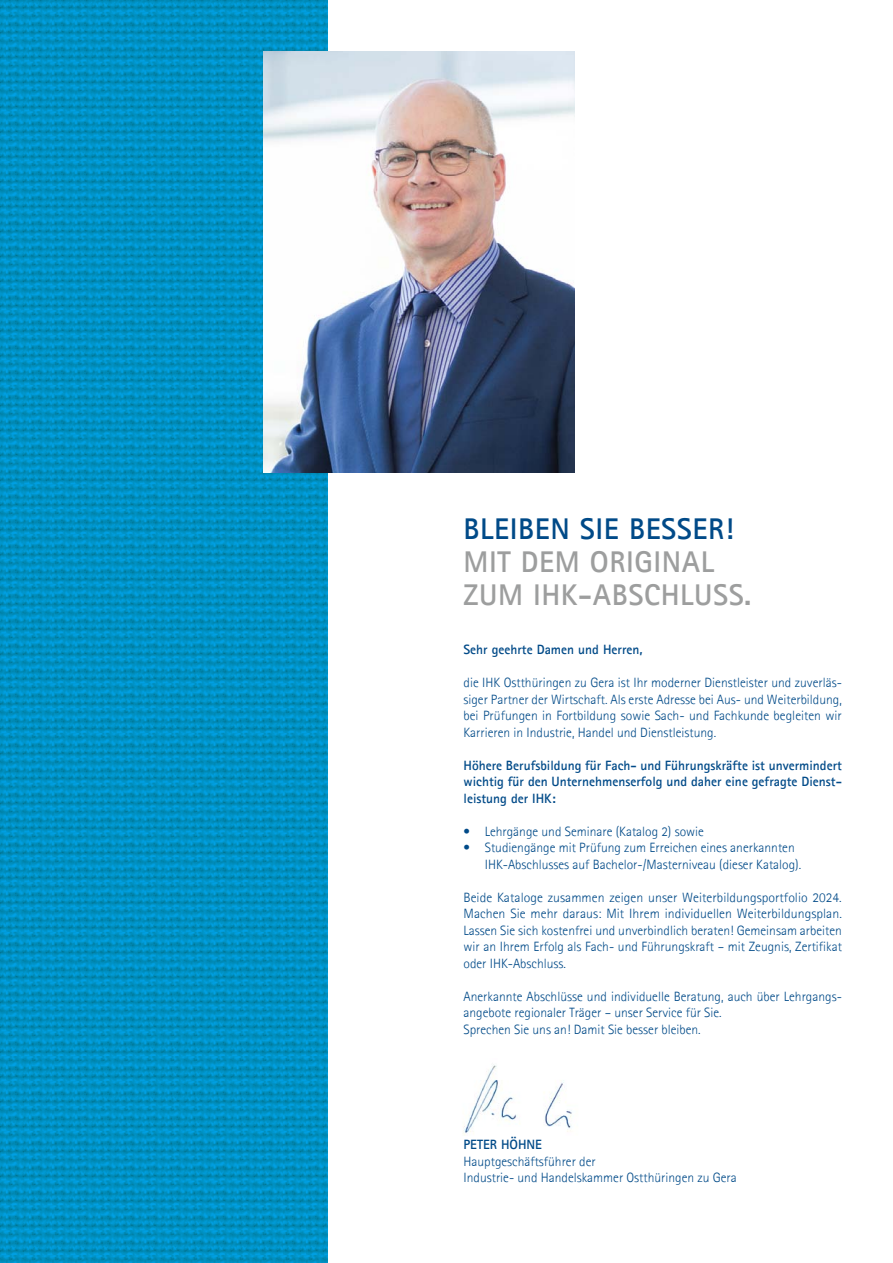
<style>
.page{position:relative;width:893px;height:1263px;background:#fff}
.page>*{position:absolute;margin:0;border:0;box-sizing:border-box;transform-origin:0 0}
.t1{font:700 30px/33px "Agfa Rotis Sans Serif";letter-spacing:.02em;color:#9d9e9e}
.t2{font:700 30px "Agfa Rotis Sans Serif";letter-spacing:.02em;color:#004a88}
.t3{font:300 13.5px/16.5px "Agfa Rotis Sans Serif";color:#004a88}
.t4{font:700 13.5px/16.5px "Agfa Rotis Sans Serif";color:#004a88;text-align:justify}
</style>
<div class="page">
<img style="left:463px;top:1064px;width:109px;height:71px">
<img style="left:0;top:0;width:327px;height:1263px">
<img style="left:264px;top:51px;width:310px;height:421px">
<h1 class="t2" style="left:463px;top:510px;width:272px">BLEI BEN SIE BESSER !</h1>
<h1 class="t1" style="left:463px;top:544px;width:161px">MIT DEM ORIGIN</h1>
<h1 class="t1" style="left:463px;top:544px;width:289px;text-indent:218px">AL<br>ZUM I HK-ABSCHLUSS.</h1>
<p class="t4" style="left:463px;top:641px;width:180px">Sehr geehrte Damen und Herren,</p>
<p class="t3" style="left:463px;top:674px;width:380px;text-align:justify">die IHK Ostthüringen zu Gera ist Ihr moderner Dienstleister und zuverläs&shy;siger Partner der Wirtschaft. Als erste Adresse bei Aus- und Weiterbildung, bei Prüfungen in Fortbildung sowie Sach- und Fachkunde begleiten wir Karrieren in Industrie, Handel und Dienstleistung.</p>
<p class="t4" style="left:463px;top:757px;width:380px">Höhere Berufsbildung für Fach- und Führungskräfte ist unvermindert wichtig für den Unternehmenserfolg und daher eine gefragte Dienst&shy;leistung der I HK:</p>
<p class="t3" style="left:463px;top:823px;width:242px">• Lehrgänge und Seminare (Katalog 2) sowie</p>
<p class="t3" style="left:485px;top:839px;width:318px;text-indent:-21px">• Studiengänge mit Prüfung zum Erreichen eines anerkannten<br>IHK-Abschlusses auf Bachelor-/Masterniveau (dieser Katalog).</p>
<p class="t3" style="left:463px;top:889px;width:380px;text-align:justify">Beide Kataloge zusammen zeigen unser Weiterbildungsportfolio 2024.<br>Machen Sie mehr daraus: Mit Ihrem individuellen Weiterbildungsplan.<br>Lassen Sie sich kostenfrei und unverbindlich beraten! Gemeinsam arbeiten wir an Ihrem Erfolg als Fach- und Führungskraft – mit Zeugnis, Zertifikat oder IHK-Abschluss.</p>
<p class="t3" style="left:463px;top:988px;width:378px">Anerkannte Abschlüsse und individuelle Beratung, auch über Lehrgangs&shy;angebote regionaler Träger – unser Service für Sie.<br>Sprechen Sie uns an! Damit Sie besser bleiben.</p>
<p class="t4" style="left:463px;top:1136px;width:80px">Peter Höh ne</p>
<p class="t3" style="left:463px;top:1153px;width:275px">Hauptgeschäftsführer der<br>Industrie- und Handelskammer Ostthüringen zu Gera</p>
</div>
